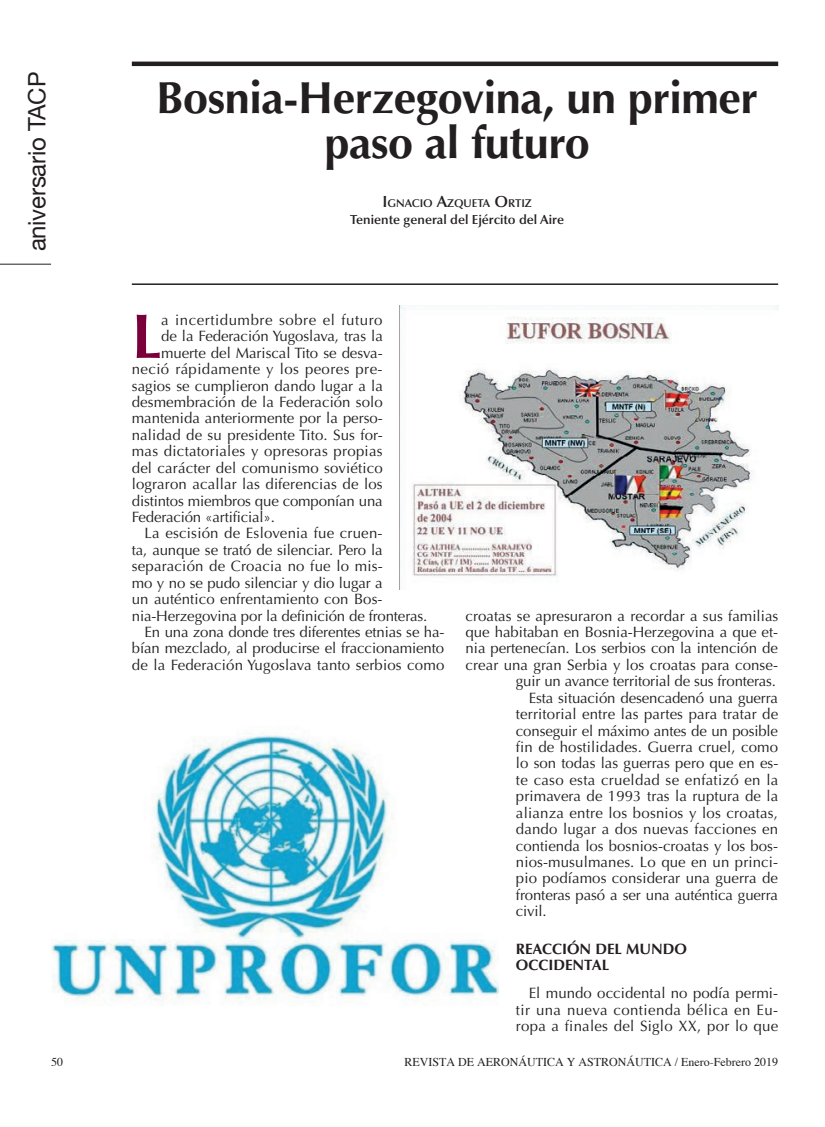
<style>
.page{position:relative;width:825px;height:1127px;background:#fff}
.page>*{position:absolute;margin:0;border:0;box-sizing:border-box;transform-origin:0 0}
.t1{font:700 63px "Optima";color:#7a003b;scale:.95 1}
.t2{font:700 45px/45px "Optima";letter-spacing:-.01em;color:#231f20;text-align:center}
.t3{font:24px "Helvetica Neue";letter-spacing:-.01em;color:#231f20}
.t4{font:15px/16.5px "Optima";color:#231f20;text-align:justify}
.t5{font:15px "Optima";letter-spacing:.02em;color:#231f20}
.t6{font:15px "Optima";letter-spacing:.025em;color:#231f20}
.t7{font:15px "Optima";letter-spacing:.035em;color:#231f20}
.t8{font:700 15px/16.5px "Optima";color:#231f20}
.t9{font:600 13.2px "Optima";color:#231f20}
.t10{font:12px "Times";color:#231f20}
.t11{font:600 11.25px "Optima";color:#231f20}
.s1{font-size:16.2px}
</style>
<div class="page">
<hr style="left:0;top:264px;width:51px;height:1px;background:#231f20">
<hr style="left:132px;top:62px;width:646px;height:4px;background:#231f20">
<hr style="left:132px;top:283px;width:646px;height:2px;background:#231f20">
<img style="left:400px;top:305px;width:378px;height:271px">
<img style="left:51px;top:732px;width:448px;height:274px">
<h3 class="t3" style="left:20px;top:251px;width:181px;rotate:-90deg">aniversario TACP</h3>
<h2 class="t2" style="left:156px;top:76px;width:603px">Bosnia-Herzegovina, un primer paso al futuro</h2>
<p class="t11" style="left:382px;top:197px;width:151px"><span class="s1">I</span>GNACI O <span class="s1">A</span>ZQUETA <span class="s1">O</span>RTIZ</p>
<p class="t9" style="left:350px;top:212px;width:215px">Teniente general del Ejército del Aire</p>
<h1 class="t1" style="left:132px;top:300px;width:33px">L</h1>
<p class="t7" style="left:161px;top:311px;width:223px">a incertidumbre sobre el futuro</p>
<p class="t4" style="left:161px;top:328px;width:223px">de la Federación Yugoslava, tras la</p>
<p class="t4" style="left:161px;top:345px;width:223px">muerte del Mariscal Tito se desva-</p>
<p class="t6" style="left:132px;top:360px;width:252px">neció rápidamente y los peores pre-</p>
<p class="t4" style="left:132px;top:377px;width:253px">sagios se cumplieron dando lugar a la</p>
<p class="t4" style="left:132px;top:394px;width:252px">desmembración de la Federación solo</p>
<p class="t4" style="left:132px;top:410px;width:252px">mantenida anteriormente por la perso-</p>
<p class="t4" style="left:132px;top:427px;width:252px">nalidad de su presidente Tito. Sus for-</p>
<p class="t4" style="left:132px;top:443px;width:252px">mas dictatoriales y opresoras propias</p>
<p class="t4" style="left:132px;top:460px;width:252px">del carácter del comunismo soviético</p>
<p class="t4" style="left:132px;top:476px;width:252px">lograron acallar las diferencias de los</p>
<p class="t4" style="left:132px;top:492px;width:252px">distintos miembros que componían una</p>
<p class="t4" style="left:132px;top:509px;width:145px">Federación «artificial».</p>
<p class="t4" style="left:145px;top:525px;width:239px">La escisión de Eslovenia fue cruen-</p>
<p class="t4" style="left:132px;top:542px;width:252px">ta, aunque se trató de silenciar. Pero la</p>
<p class="t4" style="left:132px;top:558px;width:252px">separación de Croacia no fue lo mis-</p>
<p class="t4" style="left:132px;top:575px;width:252px">mo y no se pudo silenciar y dio lugar a</p>
<p class="t4" style="left:132px;top:591px;width:252px">un auténtico enfrentamiento con Bos-</p>
<p class="t4" style="left:132px;top:607px;width:297px">nia-Herzegovina por la definición de fronteras.</p>
<p class="t4" style="left:145px;top:624px;width:301px">En una zona donde tres diferentes etnias se ha-</p>
<p class="t4" style="left:132px;top:640px;width:314px">bían mezclado, al producirse el fraccionamiento</p>
<p class="t4" style="left:132px;top:657px;width:314px">de la Federación Yugoslava tanto serbios como</p>
<p class="t4" style="left:466px;top:607px;width:314px">croatas se apresuraron a recordar a sus familias</p>
<p class="t4" style="left:466px;top:624px;width:314px">que habitaban en Bosnia-Herzegovina a que et-</p>
<p class="t4" style="left:466px;top:640px;width:314px">nia pertenecían. Los serbios con la intención de</p>
<p class="t4" style="left:466px;top:657px;width:314px">crear una gran Serbia y los croatas para conse-</p>
<p class="t4" style="left:516px;top:673px;width:262px">guir un avance territorial de sus fronteras.</p>
<p class="t4" style="left:529px;top:690px;width:251px">Esta situación desencadenó una guerra</p>
<p class="t4" style="left:516px;top:706px;width:264px">territorial entre las partes para tratar de</p>
<p class="t4" style="left:516px;top:722px;width:264px">conseguir el máximo antes de un posible</p>
<p class="t4" style="left:516px;top:739px;width:264px">fin de hostilidades. Guerra cruel, como</p>
<p class="t4" style="left:516px;top:755px;width:264px">lo son todas las guerras pero que en es-</p>
<p class="t5" style="left:516px;top:771px;width:264px">te caso esta crueldad se enfatizó en la</p>
<p class="t4" style="left:516px;top:788px;width:264px">primavera de 1993 tras la ruptura de la</p>
<p class="t4" style="left:516px;top:805px;width:264px">alianza entre los bosnios y los croatas,</p>
<p class="t4" style="left:516px;top:821px;width:264px">dando lugar a dos nuevas facciones en</p>
<p class="t4" style="left:516px;top:837px;width:264px">contienda los bosnios-croatas y los bos-</p>
<p class="t4" style="left:516px;top:854px;width:264px">nios-musulmanes. Lo que en un princi-</p>
<p class="t4" style="left:516px;top:870px;width:264px">pio podíamos considerar una guerra de</p>
<p class="t4" style="left:516px;top:887px;width:264px">fronteras pasó a ser una auténtica guerra</p>
<p class="t4" style="left:516px;top:903px;width:32px">civil.</p>
<p class="t8" style="left:516px;top:940px;width:173px">REACCIÓN DEL MUNDO<br>OCCIDENTAL</p>
<p class="t4" style="left:516px;top:985px;width:264px;text-indent:13px">El mundo occidental no podía permi&shy;tir una nueva contienda bélica en Eu&shy;ropa a finales del Siglo XX, por lo que</p>
<p class="t10" style="left:51px;top:1050px;width:13px">50</p>
<p class="t10" style="left:405px;top:1050px;width:375px">REVISTA DE AERONÁUTICA Y ASTRONÁUTICA / Enero-Febrero 2019</p>
</div>
